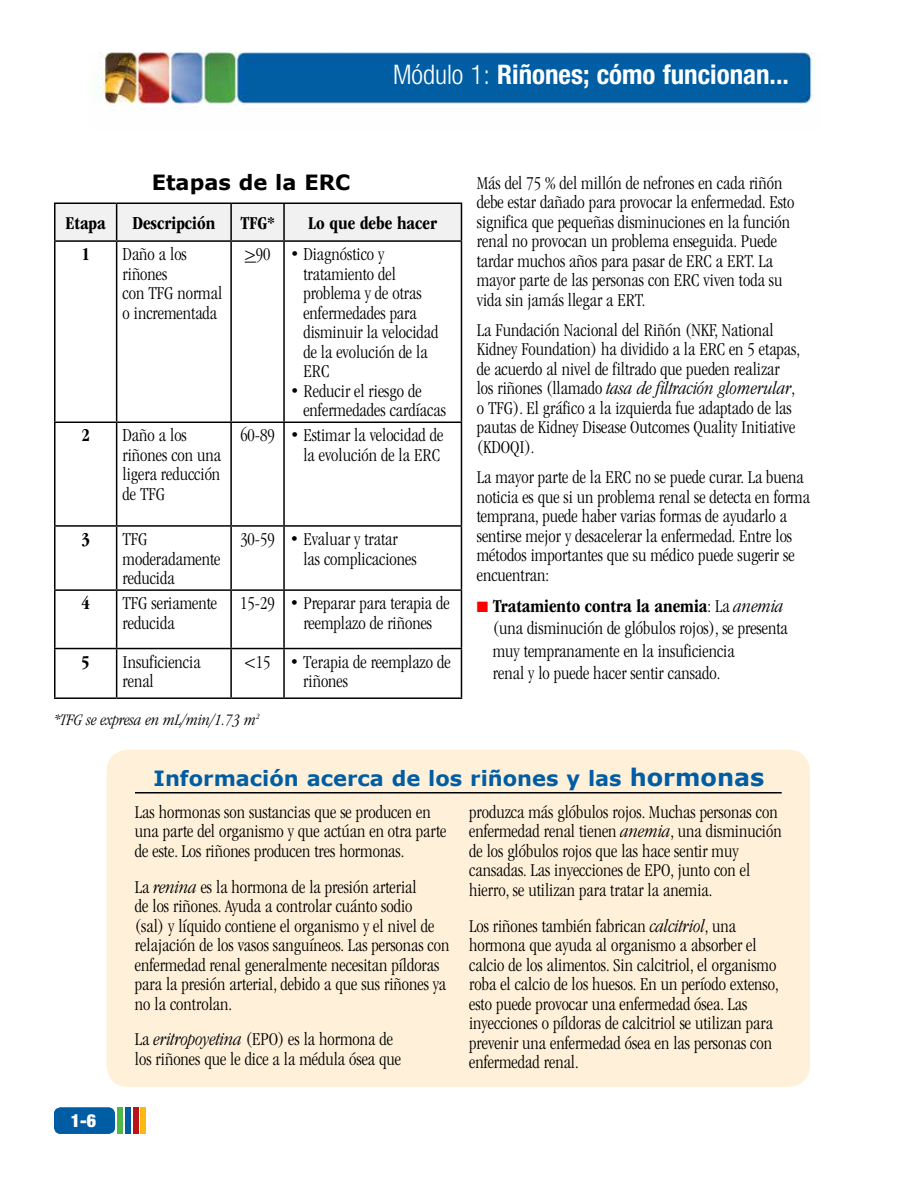
<style>
.page{position:relative;width:918px;height:1188px;background:#fff}
.page>*{position:absolute;margin:0;border:0;box-sizing:border-box;transform-origin:0 0}
.t1{font:700 condensed 30px "Helvetica Neue LT Std";color:#fff}
.t2{font:700 condensed 27px "Helvetica Neue LT Std";color:#fff}
.t3{font:700 21px "Verdana";color:#005da4}
.t4{font:700 21px "Verdana";color:#000}
.t5{font:300 condensed 18.75px/19.5px "ITC Garamond Std";color:#000}
.t6{font:700 condensed 18.75px "ITC Garamond Std";color:#000}
.t7{font:900 condensed 18px "Helvetica Neue LT Std";color:#fff}
.t8{font:italic 300 condensed 16.5px "ITC Garamond Std";color:#000}
.s1{font-weight:300}
.s2{font-style:italic}
.s3{color:#f00}
.s4{font-weight:700}
.s5{font-size:24px}
</style>
<div class="page">
<img style="left:100px;top:52px;width:716px;height:53px">
<div style="left:54px;top:1108px;width:61px;height:26px;background:#005da4;border-radius:7px"></div>
<div style="left:118px;top:1107px;width:5px;height:27px;background:#50b848"></div>
<div style="left:126px;top:1107px;width:5px;height:27px;background:#005da4"></div>
<div style="left:141px;top:1107px;width:5px;height:27px;background:#fdb913"></div>
<div style="left:133px;top:1107px;width:5px;height:27px;background:#ba141a"></div>
<div style="left:107px;top:750px;width:703px;height:337px;background:#fff1d9;border-radius:22px"></div>
<hr style="left:135px;top:792px;width:647px;height:2px;background:#000">
<div style="left:56px;top:204px;width:405px;height:36px;background:#f1f1f2"></div>
<svg style="left:56px;top:242px;width:405px;height:455px"></svg>
<hr style="left:54px;top:204px;width:2px;height:36px;background:#000">
<hr style="left:54px;top:202px;width:63px;height:2px;background:#000">
<hr style="left:116px;top:204px;width:1px;height:36px;background:#000">
<hr style="left:117px;top:202px;width:114px;height:2px;background:#000">
<hr style="left:230px;top:204px;width:2px;height:36px;background:#000">
<hr style="left:231px;top:202px;width:53px;height:2px;background:#000">
<hr style="left:283px;top:204px;width:2px;height:36px;background:#000">
<hr style="left:461px;top:204px;width:1px;height:36px;background:#000">
<hr style="left:284px;top:202px;width:178px;height:2px;background:#000">
<hr style="left:54px;top:242px;width:2px;height:180px;background:#000">
<hr style="left:54px;top:240px;width:63px;height:2px;background:#000">
<hr style="left:116px;top:242px;width:1px;height:180px;background:#000">
<hr style="left:117px;top:240px;width:114px;height:2px;background:#000">
<hr style="left:230px;top:242px;width:2px;height:180px;background:#000">
<hr style="left:231px;top:240px;width:53px;height:2px;background:#000">
<hr style="left:283px;top:242px;width:2px;height:180px;background:#000">
<hr style="left:461px;top:242px;width:1px;height:180px;background:#000">
<hr style="left:284px;top:240px;width:178px;height:2px;background:#000">
<hr style="left:54px;top:423px;width:2px;height:102px;background:#000">
<hr style="left:54px;top:422px;width:63px;height:1px;background:#000">
<hr style="left:116px;top:423px;width:1px;height:102px;background:#000">
<hr style="left:117px;top:422px;width:114px;height:1px;background:#000">
<hr style="left:230px;top:423px;width:2px;height:102px;background:#000">
<hr style="left:231px;top:422px;width:53px;height:1px;background:#000">
<hr style="left:283px;top:423px;width:2px;height:102px;background:#000">
<hr style="left:461px;top:423px;width:1px;height:102px;background:#000">
<hr style="left:284px;top:422px;width:178px;height:1px;background:#000">
<hr style="left:54px;top:527px;width:2px;height:62px;background:#000">
<hr style="left:54px;top:525px;width:63px;height:2px;background:#000">
<hr style="left:116px;top:527px;width:1px;height:62px;background:#000">
<hr style="left:117px;top:525px;width:114px;height:2px;background:#000">
<hr style="left:230px;top:527px;width:2px;height:62px;background:#000">
<hr style="left:231px;top:525px;width:53px;height:2px;background:#000">
<hr style="left:283px;top:527px;width:2px;height:62px;background:#000">
<hr style="left:461px;top:527px;width:1px;height:62px;background:#000">
<hr style="left:284px;top:525px;width:178px;height:2px;background:#000">
<hr style="left:54px;top:591px;width:2px;height:57px;background:#000">
<hr style="left:54px;top:589px;width:63px;height:2px;background:#000">
<hr style="left:116px;top:591px;width:1px;height:57px;background:#000">
<hr style="left:117px;top:589px;width:114px;height:2px;background:#000">
<hr style="left:230px;top:591px;width:2px;height:57px;background:#000">
<hr style="left:231px;top:589px;width:53px;height:2px;background:#000">
<hr style="left:283px;top:591px;width:2px;height:57px;background:#000">
<hr style="left:461px;top:591px;width:1px;height:57px;background:#000">
<hr style="left:284px;top:589px;width:178px;height:2px;background:#000">
<hr style="left:54px;top:649px;width:2px;height:48px;background:#000">
<hr style="left:54px;top:648px;width:63px;height:1px;background:#000">
<hr style="left:54px;top:697px;width:63px;height:2px;background:#000">
<hr style="left:116px;top:649px;width:1px;height:48px;background:#000">
<hr style="left:117px;top:648px;width:114px;height:1px;background:#000">
<hr style="left:117px;top:697px;width:114px;height:2px;background:#000">
<hr style="left:230px;top:649px;width:2px;height:48px;background:#000">
<hr style="left:231px;top:648px;width:53px;height:1px;background:#000">
<hr style="left:231px;top:697px;width:53px;height:2px;background:#000">
<hr style="left:283px;top:649px;width:2px;height:48px;background:#000">
<hr style="left:461px;top:649px;width:1px;height:48px;background:#000">
<hr style="left:284px;top:648px;width:178px;height:1px;background:#000">
<hr style="left:284px;top:697px;width:178px;height:2px;background:#000">
<h2 class="t2" style="left:393px;top:58px;width:398px"><span class="s1">Módulo 1:</span> Riñones; cómo funcionan...</h2>
<h1 class="t1" style="left:348px;top:59px;width:442px"><span class="s1">Módulo 1:</span> Riñones; cómo funcionan...</h1>
<p class="t4" style="left:152px;top:169px;width:200px">Etapas de la ERC</p>
<p class="t6" style="left:66px;top:212px;width:42px">Etapa</p>
<p class="t6" style="left:132px;top:212px;width:84px">Descripción</p>
<p class="t6" style="left:240px;top:212px;width:36px">TFG*</p>
<p class="t6" style="left:308px;top:212px;width:130px">Lo que debe hacer</p>
<p class="t6" style="left:81px;top:244px;width:10px">1</p>
<p class="t5" style="left:123px;top:245px;width:101px">Daño a los riñones<br>con TFG normal o incrementada</p>
<p class="t5" style="left:303px;top:245px;width:137px;text-indent:-59px">&gt;90 • Diagnóstico y tratamiento del problema y de otras enfermedades para disminuir la velocidad de la evolución de la<br>ERC</p>
<p class="t5" style="left:303px;top:381px;width:144px;text-indent:-13px">• Reducir el riesgo de enfermedades cardíacas</p>
<p class="t6" style="left:81px;top:425px;width:10px">2</p>
<p class="t5" style="left:123px;top:426px;width:100px">Daño a los riñones con una ligera reducción de TFG</p>
<p class="t5" style="left:240px;top:426px;width:205px;text-align:right">60-89 • Estimar la velocidad de la evolución de la ERC</p>
<p class="t6" style="left:81px;top:529px;width:10px">3</p>
<p class="t5" style="left:123px;top:530px;width:99px">TFG moderadamente reducida</p>
<p class="t5" style="left:303px;top:530px;width:115px;text-indent:-63px">30-59 • Evaluar y tratar las complicaciones</p>
<p class="t6" style="left:81px;top:593px;width:10px">4</p>
<p class="t5" style="left:123px;top:594px;width:96px">TFG seriamente reducida</p>
<p class="t5" style="left:303px;top:594px;width:148px;text-indent:-63px">15-29 • Preparar para terapia de reemplazo de riñones</p>
<p class="t6" style="left:81px;top:651px;width:10px">5</p>
<p class="t5" style="left:123px;top:652px;width:80px">Insuficiencia renal</p>
<p class="t5" style="left:303px;top:652px;width:149px;text-indent:-59px">&lt;15 • Terapia de reemplazo de riñones</p>
<p class="t8" style="left:54px;top:710px;width:207px">*TFG se expresa en mL/min/1.73 m<sup>2</sup></p>
<p class="t5" style="left:477px;top:173px;width:319px">Más del 75 % del millón de nefrones en cada riñón debe estar dañado para provocar la enfermedad. Esto significa que pequeñas disminuciones en la función renal no provocan un problema enseguida. Puede tardar muchos años para pasar de ERC a ERT. La mayor parte de las personas con ERC viven toda su vida sin jamás llegar a ERT.</p>
<p class="t5" style="left:477px;top:320px;width:325px">La Fundación Nacional del Riñón (NKF, National Kidney Foundation) ha dividido a la ERC en 5 etapas, de acuerdo al nivel de filtrado que pueden realizar los riñones (llamado <span class="s2">tasa de filtración glomerular</span>, o TFG). El gráfico a la izquierda fue adaptado de las pautas de Kidney Disease Outcomes Quality Initiative (KDOQI).</p>
<p class="t5" style="left:477px;top:468px;width:335px">La mayor parte de la ERC no se puede curar. La buena noticia es que si un problema renal se detecta en forma temprana, puede haber varias formas de ayudarlo a sentirse mejor y desacelerar la enfermedad. Entre los métodos importantes que su médico puede sugerir se encuentran:</p>
<p class="t5" style="left:493px;top:595px;width:297px;line-height:22.5px;text-indent:-16px"><span class="s3">■</span> <span class="s4">Tratamiento contra la anemia</span>: La <span class="s2">anemia </span>(una disminución de glóbulos rojos), se presenta muy tempranamente en la insuficiencia<br>renal y lo puede hacer sentir cansado.</p>
<p class="t7" style="left:71px;top:1109px;width:27px">1-6</p>
<p class="t7" style="left:60px;top:1111px;width:48px">1-&lt;#&gt;</p>
<p class="t3" style="left:154px;top:765px;width:612px">Información acerca de los riñones y las <span class="s5">hormonas</span></p>
<p class="t5" style="left:135px;top:802px;width:313px">Las hormonas son sustancias que se producen en una parte del organismo y que actúan en otra parte de este. Los riñones producen tres hormonas.</p>
<p class="t5" style="left:135px;top:877px;width:316px">La <span class="s2">renina</span> es la hormona de la presión arterial<br>de los riñones. Ayuda a controlar cuánto sodio<br>(sal) y líquido contiene el organismo y el nivel de relajación de los vasos sanguíneos. Las personas con enfermedad renal generalmente necesitan píldoras para la presión arterial, debido a que sus riñones ya no la controlan.</p>
<p class="t5" style="left:135px;top:1030px;width:268px">La <span class="s2">eritropoyetina</span> (EPO) es la hormona de los riñones que le dice a la médula ósea que</p>
<p class="t5" style="left:469px;top:802px;width:314px">produzca más glóbulos rojos. Muchas personas con enfermedad renal tienen <span class="s2">anemia</span>, una disminución de los glóbulos rojos que las hace sentir muy cansadas. Las inyecciones de EPO, junto con el hierro, se utilizan para tratar la anemia.</p>
<p class="t5" style="left:469px;top:916px;width:311px">Los riñones también fabrican <span class="s2">calcitriol</span>, una hormona que ayuda al organismo a absorber el calcio de los alimentos. Sin calcitriol, el organismo roba el calcio de los huesos. En un período extenso, esto puede provocar una enfermedad ósea. Las inyecciones o píldoras de calcitriol se utilizan para prevenir una enfermedad ósea en las personas con enfermedad renal.</p>
</div>
